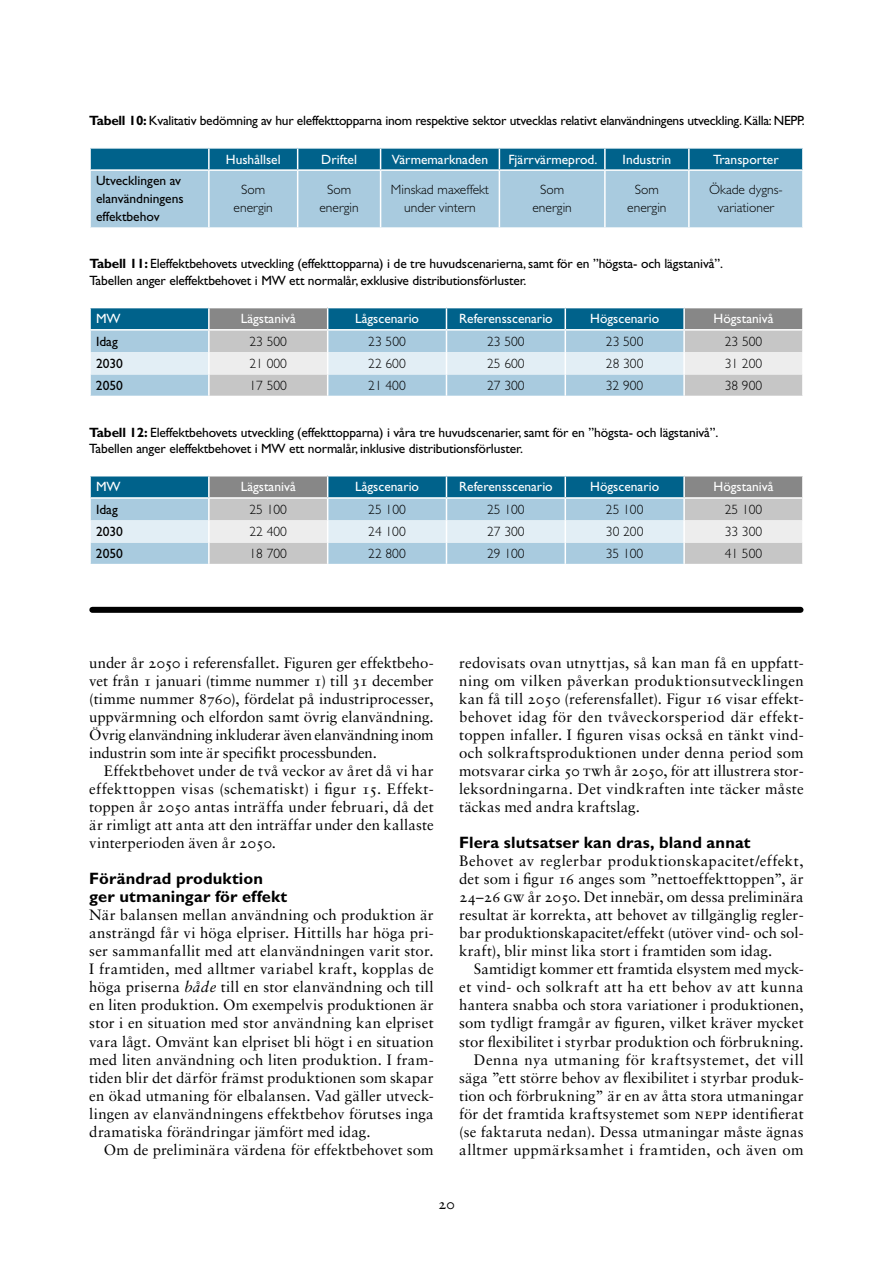
<style>
.page{position:relative;width:893px;height:1263px;background:#fff}
.page>*{position:absolute;margin:0;border:0;box-sizing:border-box;transform-origin:0 0}
.t1{font:700 16.5px/18px "Gill Sans Std";letter-spacing:.01em;color:#000}
.t2{font:15px/18px "Sabon LT Std";letter-spacing:.01em;color:#000;text-align:justify}
.t3{font:13.5px/18px "Gill Sans Std";letter-spacing:-.01em;color:#000}
.t4{font:300 13.5px/18px "Gill Sans Std";color:#000;text-align:center}
.t5{font:13.5px "Gill Sans Std";color:#fff}
.s1{font-weight:700}
.s2{font-style:italic}
</style>
<div class="page">
<svg style="left:90px;top:148px;width:713px;height:79px;background:#7eb0c9"></svg>
<hr style="left:605px;top:147px;width:84px;height:2px;background:#fff">
<hr style="left:604px;top:149px;width:2px;height:20px;background:#fff">
<hr style="left:689px;top:147px;width:115px;height:2px;background:#fff">
<hr style="left:688px;top:149px;width:2px;height:20px;background:#fff">
<hr style="left:802px;top:149px;width:2px;height:20px;background:#fff">
<hr style="left:89px;top:169px;width:120px;height:2px;background:#fff">
<hr style="left:209px;top:169px;width:89px;height:2px;background:#fff">
<hr style="left:298px;top:169px;width:83px;height:2px;background:#fff">
<hr style="left:381px;top:169px;width:118px;height:2px;background:#fff">
<hr style="left:499px;top:169px;width:106px;height:2px;background:#fff">
<hr style="left:605px;top:169px;width:84px;height:2px;background:#fff">
<hr style="left:689px;top:169px;width:115px;height:2px;background:#fff">
<svg style="left:90px;top:308px;width:713px;height:88px;background:#a2becc"></svg>
<hr style="left:89px;top:329px;width:120px;height:2px;background:#fff">
<hr style="left:209px;top:329px;width:119px;height:2px;background:#fff">
<hr style="left:328px;top:329px;width:118px;height:2px;background:#fff">
<hr style="left:446px;top:329px;width:119px;height:2px;background:#fff">
<hr style="left:565px;top:329px;width:119px;height:2px;background:#fff">
<svg style="left:90px;top:476px;width:713px;height:88px;background:#a2becc"></svg>
<hr style="left:89px;top:497px;width:120px;height:2px;background:#fff">
<hr style="left:209px;top:497px;width:119px;height:2px;background:#fff">
<hr style="left:328px;top:497px;width:118px;height:2px;background:#fff">
<hr style="left:446px;top:497px;width:119px;height:2px;background:#fff">
<hr style="left:565px;top:497px;width:119px;height:2px;background:#fff">
<div style="left:92px;top:607px;width:709px;height:6px;background:#000"></div>
<p class="t3" style="left:89px;top:111px;width:717px"><span class="s1">Tabell 10:</span> Kvalitativ bedömning av hur eleffekttopparna inom respektive sektor utvecklas relativt elanvändningens utveckling. Källa: NEPP.</p>
<p class="t5" style="left:226px;top:151px;width:56px">Hushållsel</p>
<p class="t5" style="left:321px;top:151px;width:37px">Driftel</p>
<p class="t5" style="left:392px;top:151px;width:98px">Värmemarknaden</p>
<p class="t5" style="left:508px;top:151px;width:90px">Fjärrvärmeprod.</p>
<p class="t5" style="left:623px;top:151px;width:50px">Industrin</p>
<p class="t5" style="left:713px;top:151px;width:67px">Transporter</p>
<p class="t3" style="left:96px;top:172px;width:89px">Utvecklingen av elanvändningens effektbehov</p>
<p class="t4" style="left:234px;top:181px;width:41px">Som energin</p>
<p class="t4" style="left:319px;top:181px;width:41px">Som energin</p>
<p class="t4" style="left:391px;top:181px;width:100px">Minskad maxeffekt under vintern</p>
<p class="t4" style="left:532px;top:181px;width:41px">Som energin</p>
<p class="t4" style="left:627px;top:181px;width:41px">Som energin</p>
<p class="t4" style="left:709px;top:181px;width:74px">Ökade dygns&shy;variationer</p>
<p class="t3" style="left:89px;top:256px;width:635px;line-height:16.2px"><span class="s1">Tabell 11:</span> Eleffektbehovets utveckling (effekttopparna) i de tre huvudscenarierna, samt för en ”högsta- och lägstanivå”.<br>Tabellen anger eleffektbehovet i MW ett normalår, exklusive distributionsförluster.</p>
<p class="t5" style="left:96px;top:311px;width:26px">MW</p>
<p class="t5" style="left:241px;top:311px;width:56px">Lägstanivå</p>
<p class="t5" style="left:355px;top:311px;width:65px">Lågscenario</p>
<p class="t5" style="left:459px;top:311px;width:95px">Referensscenario</p>
<p class="t5" style="left:590px;top:311px;width:70px">Högscenario</p>
<p class="t5" style="left:714px;top:311px;width:61px">Högstanivå</p>
<p class="t3" style="left:96px;top:332px;width:23px">Idag</p>
<p class="t4" style="left:249px;top:332px;width:39px">23 500</p>
<p class="t4" style="left:368px;top:332px;width:39px">23 500</p>
<p class="t4" style="left:487px;top:332px;width:39px">23 500</p>
<p class="t4" style="left:606px;top:332px;width:39px">23 500</p>
<p class="t4" style="left:725px;top:332px;width:39px">23 500</p>
<p class="t3" style="left:96px;top:354px;width:28px">2030</p>
<p class="t4" style="left:249px;top:355px;width:39px">21 000</p>
<p class="t4" style="left:368px;top:355px;width:39px">22 600</p>
<p class="t4" style="left:487px;top:355px;width:39px">25 600</p>
<p class="t4" style="left:606px;top:355px;width:39px">28 300</p>
<p class="t4" style="left:725px;top:355px;width:39px">31 200</p>
<p class="t3" style="left:96px;top:376px;width:28px">2050</p>
<p class="t4" style="left:249px;top:376px;width:39px">17 500</p>
<p class="t4" style="left:368px;top:376px;width:39px">21 400</p>
<p class="t4" style="left:487px;top:376px;width:39px">27 300</p>
<p class="t4" style="left:606px;top:376px;width:39px">32 900</p>
<p class="t4" style="left:725px;top:376px;width:39px">38 900</p>
<p class="t3" style="left:89px;top:424px;width:631px;line-height:16.2px"><span class="s1">Tabell 12:</span> Eleffektbehovets utveckling (effekttopparna) i våra tre huvudscenarier, samt för en ”högsta- och lägstanivå”.<br>Tabellen anger eleffektbehovet i MW ett normalår, inklusive distributionsförluster.</p>
<p class="t5" style="left:96px;top:479px;width:26px">MW</p>
<p class="t5" style="left:241px;top:479px;width:56px">Lägstanivå</p>
<p class="t5" style="left:355px;top:479px;width:65px">Lågscenario</p>
<p class="t5" style="left:459px;top:479px;width:95px">Referensscenario</p>
<p class="t5" style="left:590px;top:479px;width:70px">Högscenario</p>
<p class="t5" style="left:714px;top:479px;width:61px">Högstanivå</p>
<p class="t3" style="left:96px;top:500px;width:23px">Idag</p>
<p class="t4" style="left:249px;top:500px;width:39px">25 100</p>
<p class="t4" style="left:368px;top:500px;width:39px">25 100</p>
<p class="t4" style="left:487px;top:500px;width:39px">25 100</p>
<p class="t4" style="left:606px;top:500px;width:39px">25 100</p>
<p class="t4" style="left:725px;top:500px;width:39px">25 100</p>
<p class="t3" style="left:96px;top:523px;width:28px">2030</p>
<p class="t4" style="left:249px;top:523px;width:39px">22 400</p>
<p class="t4" style="left:368px;top:523px;width:39px">24 100</p>
<p class="t4" style="left:487px;top:523px;width:39px">27 300</p>
<p class="t4" style="left:606px;top:523px;width:39px">30 200</p>
<p class="t4" style="left:725px;top:523px;width:39px">33 300</p>
<p class="t3" style="left:96px;top:544px;width:28px">2050</p>
<p class="t4" style="left:249px;top:544px;width:39px">18 700</p>
<p class="t4" style="left:368px;top:544px;width:39px">22 800</p>
<p class="t4" style="left:487px;top:544px;width:39px">29 100</p>
<p class="t4" style="left:606px;top:544px;width:39px">35 100</p>
<p class="t4" style="left:725px;top:544px;width:39px">41 500</p>
<p class="t2" style="left:89px;top:653px;width:346px">under år 2050 i referensfallet. Figuren ger effektbeho&shy;vet från 1 januari (timme nummer 1) till 31 december (timme nummer 8760), fördelat på industriprocesser, uppvärmning och elfordon samt övrig elanvändning.<br>Övrig elanvändning inkluderar även elanvändning inom industrin som inte är specifikt processbunden.</p>
<p class="t2" style="left:89px;top:761px;width:346px;text-indent:15px">Effektbehovet under de två veckor av året då vi har effekttoppen visas (schematiskt) i figur 15. Effekt&shy;toppen år 2050 antas inträffa under februari, då det är rimligt att anta att den inträffar under den kallaste vinterperioden även år 2050.</p>
<p class="t1" style="left:89px;top:869px;width:199px">Förändrad produktion ger utmaningar för effekt</p>
<p class="t2" style="left:89px;top:906px;width:346px">När balansen mellan användning och produktion är ansträngd får vi höga elpriser. Hittills har höga pri&shy;ser sammanfallit med att elanvändningen varit stor.<br>I framtiden, med alltmer variabel kraft, kopplas de höga priserna <span class="s2">både</span> till en stor elanvändning och till en liten produktion. Om exempelvis produktionen är stor i en situation med stor användning kan elpriset vara lågt. Omvänt kan elpriset bli högt i en situation med liten användning och liten produktion. I fram&shy;tiden blir det därför främst produktionen som skapar en ökad utmaning för elbalansen. Vad gäller utveck&shy;lingen av elanvändningens effektbehov förutses inga dramatiska förändringar jämfört med idag.</p>
<p class="t2" style="left:104px;top:1140px;width:331px">Om de preliminära värdena för effektbehovet som</p>
<p class="t2" style="left:459px;top:653px;width:346px">redovisats ovan utnyttjas, så kan man få en uppfatt&shy;ning om vilken påverkan produktionsutvecklingen kan få till 2050 (referensfallet). Figur 16 visar effekt&shy;behovet idag för den tvåveckorsperiod där effekt&shy;toppen infaller. I figuren visas också en tänkt vind&shy;och solkraftsproduktionen under denna period som motsvarar cirka 50 TWh år 2050, för att illustrera stor&shy;leksordningarna. Det vindkraften inte täcker måste täckas med andra kraftslag.</p>
<p class="t1" style="left:459px;top:833px;width:293px">Flera slutsatser kan dras, bland annat</p>
<p class="t2" style="left:459px;top:852px;width:346px">Behovet av reglerbar produktionskapacitet/effekt, det som i figur 16 anges som ”nettoeffekttoppen”, är 24–26 GW år 2050. Det innebär, om dessa preliminära resultat är korrekta, att behovet av tillgänglig regler&shy;bar produktionskapacitet/effekt (utöver vind- och sol&shy;kraft), blir minst lika stort i framtiden som idag.</p>
<p class="t2" style="left:459px;top:960px;width:346px;text-align:right">Samtidigt kommer ett framtida elsystem med myck&shy;et vind- och solkraft att ha ett behov av att kunna hantera snabba och stora variationer i produktionen, som tydligt framgår av figuren, vilket kräver mycket stor flexibilitet i styrbar produktion och förbrukning.<br>Denna nya utmaning för kraftsystemet, det vill säga ”ett större behov av flexibilitet i styrbar produk&shy;tion och förbrukning” är en av åtta stora utmaningar för det framtida kraftsystemet som NEPP identifierat (se faktaruta nedan). Dessa utmaningar måste ägnas alltmer uppmärksamhet i framtiden, och även om</p>
<p class="t2" style="left:438px;top:1194px;width:18px">20</p>
</div>
